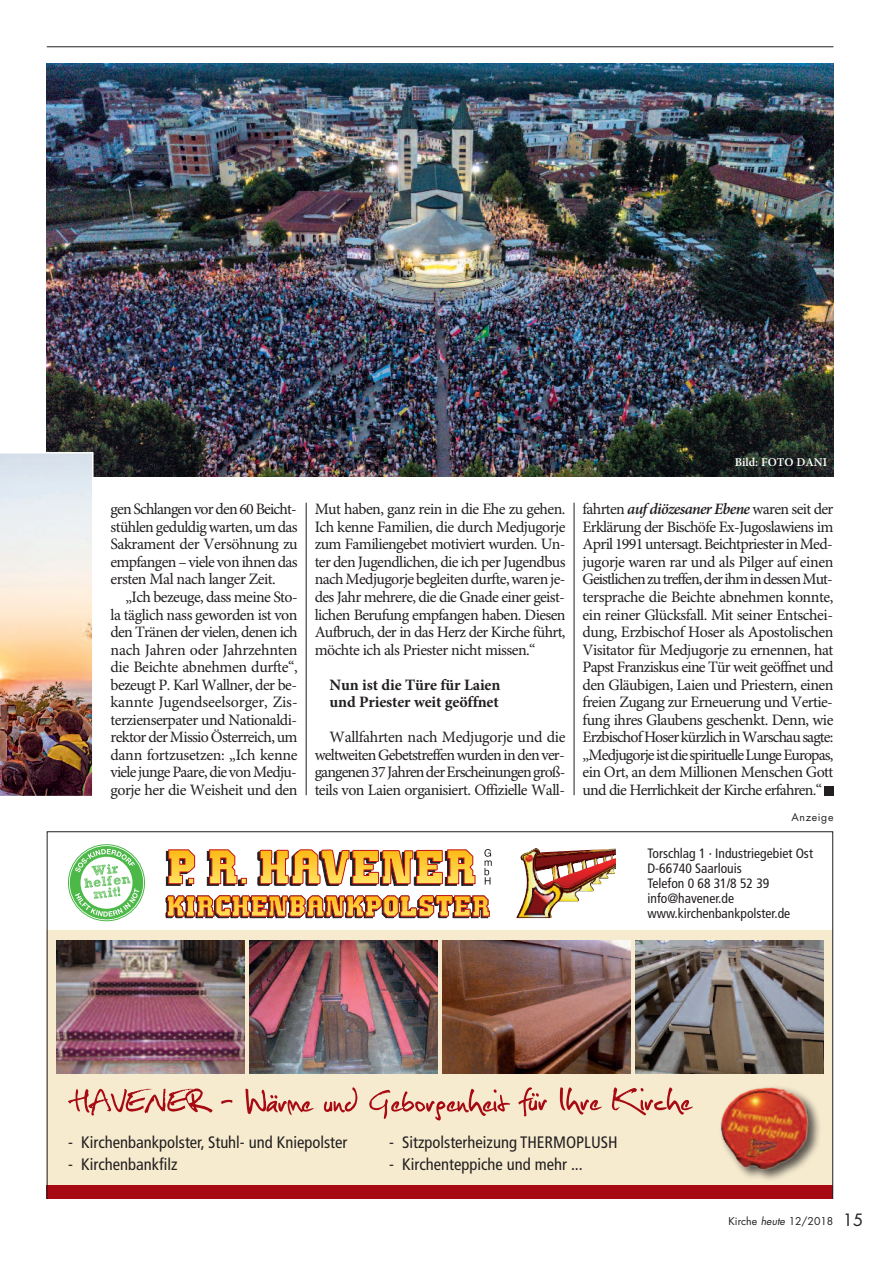
<style>
.page{position:relative;width:893px;height:1263px;background:#fff}
.page>*{position:absolute;margin:0;border:0;box-sizing:border-box;transform-origin:0 0}
.t1{font:condensed 16.65px "Frutiger";color:#231f20}
.t2{font:15.9px/17.5px "Minion Pro";letter-spacing:-.035em;color:#231f20;text-align:justify}
.t3{font:700 15.9px/17.5px "Minion Pro";letter-spacing:-.01em;color:#231f20}
.t4{font:condensed 13.5px/15px "Frutiger";color:#231f20}
.t5{font:600 12px "Minion Pro";color:#fff}
.t6{font:10.5px "Futura Std";color:#231f20}
.t7{font:10.5px "Futura Std";letter-spacing:.06em;color:#231f20}
.s1{font-weight:600;font-style:italic}
.s2{font-style:italic}
.s3{font-size:16.5px}
</style>
<div class="page">
<hr style="left:47px;top:47px;width:786px;height:1px;background:#231f20">
<hr style="left:306px;top:503px;width:1px;height:292px;background:#231f20">
<hr style="left:574px;top:503px;width:1px;height:292px;background:#231f20">
<div style="left:824px;top:786px;width:9px;height:9px;background:#231f20"></div>
<img style="left:47px;top:64px;width:786px;height:412px">
<img style="left:47px;top:831px;width:786px;height:368px">
<img style="left:0;top:452px;width:94px;height:344px">
<p class="t2" style="left:111px;top:502px;width:189px">gen Schlangen vor den 60 Beicht&shy;stühlen geduldig warten, um das Sakrament der Versöhnung zu empfangen – viele von ihnen das ersten Mal nach langer Zeit.</p>
<p class="t2" style="left:111px;top:589px;width:189px;text-indent:15px">„Ich bezeuge, dass meine Sto&shy;la täglich nass geworden ist von den Tränen der vielen, denen ich nach Jahren oder Jahrzehnten die Beichte abnehmen durfte“, bezeugt P. Karl Wallner, der be&shy;kannte Jugendseelsorger, Zis&shy;terzienserpater und Nationaldi&shy;rektor der Missio Österreich, um dann fortzusetzen: „Ich kenne vielejungePaare,dievonMedju&shy;gorje her die Weisheit und den</p>
<p class="t2" style="left:315px;top:502px;width:252px">Mut haben, ganz rein in die Ehe zu gehen.<br>Ich kenne Familien, die durch Medjugorje zum Familiengebet motiviert wurden. Un&shy;ter den Jugendlichen, die ich per Jugendbus nach Medjugorje begleiten durfte, waren je&shy;des Jahr mehrere, die die Gnade einer geist&shy;lichen Berufung empfangen haben. Diesen Aufbruch, der in das Herz der Kirche führt, möchte ich als Priester nicht missen.“</p>
<p class="t3" style="left:330px;top:677px;width:172px">Nun ist die Türe für Laien und Priester weit geöffnet</p>
<p class="t2" style="left:315px;top:730px;width:252px;text-indent:15px">Wallfahrten nach Medjugorje und die weltweitenGebetstreffenwurdenindenver&shy;gangenen37JahrenderErscheinungengroß&shy;teils von Laien organisiert. Offizielle Wall-</p>
<p class="t5" style="left:735px;top:457px;width:94px">Bild: FOTO DANI</p>
<p class="t2" style="left:583px;top:502px;width:252px">fahrten <span class="s1">auf diözesaner Ebene</span> waren seit der Erklärung der Bischöfe Ex-Jugoslawiens im April1991untersagt.BeichtpriesterinMed&shy;jugorje waren rar und als Pilger auf einen Geistlichenzutreffen,derihmindessenMut&shy;tersprache die Beichte abnehmen konnte, ein reiner Glücksfall. Mit seiner Entschei&shy;dung, Erzbischof Hoser als Apostolischen Visitator für Medjugorje zu ernennen, hat Papst Franziskus eine Tür weit geöffnet und den Gläubigen, Laien und Priestern, einen freien Zugang zur Erneuerung und Vertie&shy;fung ihres Glaubens geschenkt. Denn, wie ErzbischofHoserkürzlichinWarschausagte: „MedjugorjeistdiespirituelleLungeEuropas, ein Ort, an dem Millionen Menschen Gott und die Herrlichkeit der Kirche erfahren.“</p>
<p class="t7" style="left:791px;top:812px;width:43px">Anzeige</p>
<p class="t4" style="left:647px;top:847px;width:167px">Torschlag 1 · Industriegebiet Ost<br>D-66740 Saarlouis<br>Telefon 0 68 31/8 52 39 info@havener.de www.kirchenbankpolster.de</p>
<p class="t1" style="left:68px;top:1135px;width:281px">- Kirchenbankpolster, Stuhl- und Kniepolster</p>
<p class="t1" style="left:68px;top:1158px;width:111px">- Kirchenbankfilz</p>
<p class="t1" style="left:389px;top:1135px;width:230px">- Sitzpolsterheizung THERMOPLUSH</p>
<p class="t1" style="left:389px;top:1158px;width:195px">- Kirchenteppiche und mehr ...</p>
<p class="t6" style="left:728px;top:1216px;width:136px">Kirche <span class="s2">heute</span> 12/2018 <span class="s3">15</span></p>
</div>
